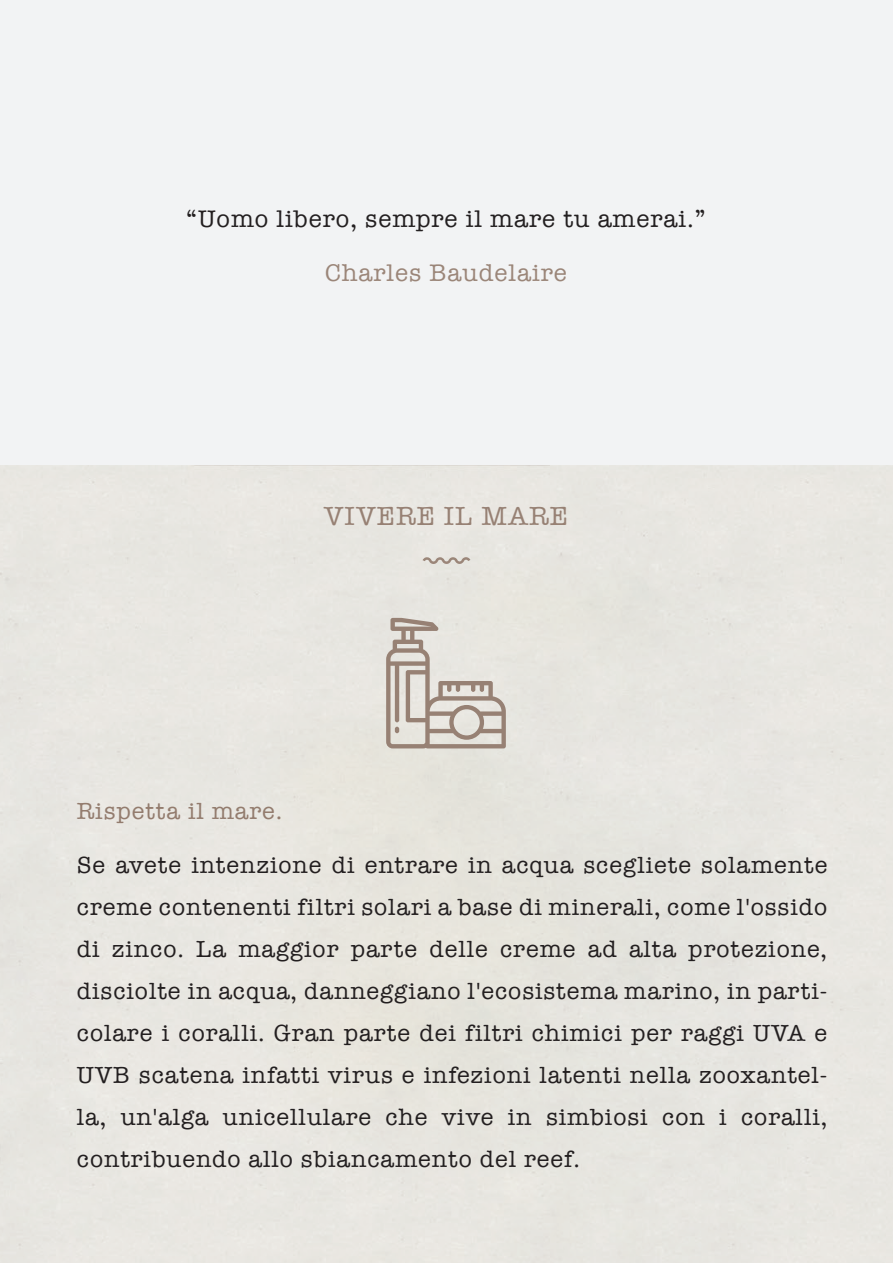
<style>
.page{position:relative;width:893px;height:1263px;background:#fff}
.page>*{position:absolute;margin:0;border:0;box-sizing:border-box;transform-origin:0 0}
.t1{font:27px "American Typewriter";letter-spacing:.04em;color:#978174}
.t2{font:24.6px "American Typewriter";letter-spacing:.04em;color:#231f20}
.t3{font:24.6px "American Typewriter";letter-spacing:.04em;color:#9b8679}
.t4{font:24px/42px "American Typewriter";letter-spacing:.04em;color:#231f20;text-align:justify}
.t5{font:24px "American Typewriter";letter-spacing:.04em;color:#937c6e}
</style>
<div class="page">
<div style="left:0;top:0;width:893px;height:1263px;background:linear-gradient(to right,#ecebe8,#ebeae7)"></div>
<svg style="left:423px;top:557px;width:47px;height:7px"></svg>
<svg style="left:386px;top:618px;width:120px;height:130px;background:#cfc7bf"></svg>
<p class="t2" style="left:186px;top:200px;width:521px">“Uomo libero, sempre il mare tu amerai.”</p>
<p class="t3" style="left:325px;top:254px;width:243px">Charles Baudelaire</p>
<p class="t1" style="left:324px;top:496px;width:246px">VIVERE IL MARE</p>
<p class="t5" style="left:77px;top:792px;width:207px">Rispetta il mare.</p>
<p class="t4" style="left:77px;top:843px;width:752px">Se avete intenzione di entrare in acqua scegliete solamente creme contenenti filtri solari a base di minerali, come l'ossido di zinco. La maggior parte delle creme ad alta protezione, disciolte in acqua, danneggiano l'ecosistema marino, in parti&shy;colare i coralli. Gran parte dei filtri chimici per raggi UVA e UVB scatena infatti virus e infezioni latenti nella zooxantel&shy;la, un'alga unicellulare che vive in simbiosi con i coralli, contribuendo allo sbiancamento del reef.</p>
</div>
